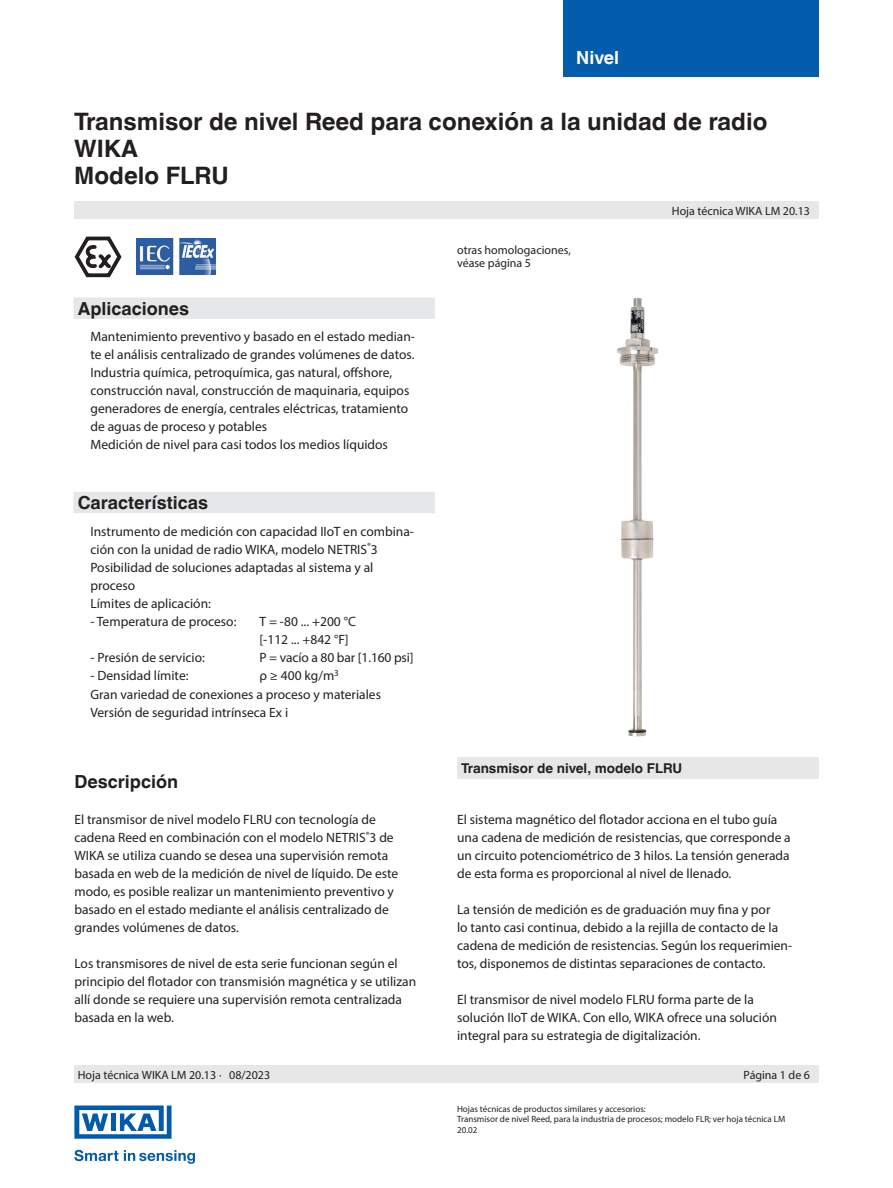
<style>
.page{position:relative;width:893px;height:1188px;background:#fff}
.page>*{position:absolute;margin:0;border:0;box-sizing:border-box;transform-origin:0 0}
.t1{font:700 24px/27px "Helvetica World";color:#231f20}
.t2{font:700 18px "Helvetica World";color:#231f20}
.t3{font:700 18px "Helvetica World";color:#fff}
.t4{font:13.5px/18px "Myriad Pro";color:#231f20}
.t5{font:700 13.5px "Helvetica World";color:#231f20}
.t6{font:12px/13.5px "Myriad Pro";color:#231f20}
.t7{font:9px/10.5px "Myriad Pro";color:#231f20}
</style>
<div class="page">
<div style="left:74px;top:202px;width:745px;height:17px;background:#e6e7e9"></div>
<div style="left:563px;top:0;width:256px;height:77px;background:#035cac"></div>
<svg style="left:74px;top:1150px;width:121px;height:14px"></svg>
<svg style="left:74px;top:1106px;width:98px;height:33px"></svg>
<div style="left:74px;top:1066px;width:744px;height:17px;background:#e6e7e9"></div>
<svg style="left:73px;top:297px;width:362px;height:216px"></svg>
<svg style="left:74px;top:236px;width:48px;height:42px"></svg>
<img style="left:136px;top:239px;width:79px;height:36px">
<div style="left:457px;top:758px;width:361px;height:21px;background:#e6e7e9"></div>
<img style="left:617px;top:298px;width:41px;height:439px">
<h2 class="t3" style="left:576px;top:47px;width:45px">Nivel</h2>
<h1 class="t1" style="left:74px;top:108px;width:695px">Transmisor de nivel Reed para conexión a la unidad de radio<br>WIKA<br>Modelo FLRU</h1>
<h2 class="t2" style="left:78px;top:298px;width:113px">Aplicaciones</h2>
<p class="t4" style="left:90px;top:328px;width:326px">Mantenimiento preventivo y basado en el estado median&shy;te el análisis centralizado de grandes volúmenes de datos.<br>Industria química, petroquímica, gas natural, offshore, construcción naval, construcción de maquinaria, equipos generadores de energía, centrales eléctricas, tratamiento de aguas de proceso y potables<br>Medición de nivel para casi todos los medios líquidos</p>
<h2 class="t2" style="left:78px;top:492px;width:132px">Características</h2>
<p class="t4" style="left:90px;top:522px;width:325px">Instrumento de medición con capacidad IIoT en combina&shy;ción con la unidad de radio WIKA, modelo NETRIS<sup>®</sup>3<br>Posibilidad de soluciones adaptadas al sistema y al proceso<br>Límites de aplicación:</p>
<p class="t4" style="left:90px;top:612px;width:147px">- Temperatura de proceso:</p>
<p class="t4" style="left:259px;top:612px;width:98px">T = -80 ... +200 °C [-112 ... +842 °F]</p>
<p class="t4" style="left:90px;top:648px;width:116px">- Presión de servicio:</p>
<p class="t4" style="left:259px;top:648px;width:156px">P = vacío a 80 bar [1.160 psi]</p>
<p class="t4" style="left:90px;top:667px;width:100px">- Densidad límite:</p>
<p class="t4" style="left:90px;top:667px;width:292px;text-indent:169px">ρ ≥ 400 kg/m<sup>3<br></sup>Gran variedad de conexiones a proceso y materiales<br>Versión de seguridad intrínseca Ex i</p>
<h2 class="t2" style="left:74px;top:771px;width:105px">Descripción</h2>
<p class="t4" style="left:74px;top:810px;width:325px">El transmisor de nivel modelo FLRU con tecnología de cadena Reed en combinación con el modelo NETRIS<sup>®</sup>3 de WIKA se utiliza cuando se desea una supervisión remota basada en web de la medición de nivel de líquido. De este modo, es posible realizar un mantenimiento preventivo y basado en el estado mediante el análisis centralizado de grandes volúmenes de datos.</p>
<p class="t4" style="left:74px;top:954px;width:343px">Los transmisores de nivel de esta serie funcionan según el principio del flotador con transmisión magnética y se utilizan allí donde se requiere una supervisión remota centralizada basada en la web.</p>
<p class="t6" style="left:78px;top:1068px;width:194px">Hoja técnica WIKA LM 20.13 ∙ 08/2023</p>
<p class="t6" style="left:457px;top:243px;width:115px">otras homologaciones, véase página 5</p>
<p class="t6" style="left:672px;top:204px;width:140px">Hoja técnica WIKA LM 20.13</p>
<p class="t5" style="left:461px;top:761px;width:223px">Transmisor de nivel, modelo FLRU</p>
<p class="t4" style="left:457px;top:810px;width:335px">El sistema magnético del flotador acciona en el tubo guía una cadena de medición de resistencias, que corresponde a un circuito potenciométrico de 3 hilos. La tensión generada de esta forma es proporcional al nivel de llenado.</p>
<p class="t4" style="left:457px;top:900px;width:337px">La tensión de medición es de graduación muy fina y por<br>lo tanto casi continua, debido a la rejilla de contacto de la cadena de medición de resistencias. Según los requerimien&shy;tos, disponemos de distintas separaciones de contacto.</p>
<p class="t4" style="left:457px;top:990px;width:321px">El transmisor de nivel modelo FLRU forma parte de la solución IIoT de WIKA. Con ello, WIKA ofrece una solución integral para su estrategia de digitalización.</p>
<p class="t6" style="left:744px;top:1068px;width:68px">Página 1 de 6</p>
<p class="t7" style="left:457px;top:1104px;width:330px">Hojas técnicas de productos similares y accesorios:<br>Transmisor de nivel Reed, para la industria de procesos; modelo FLR; ver hoja técnica LM<br>20.02</p>
</div>
